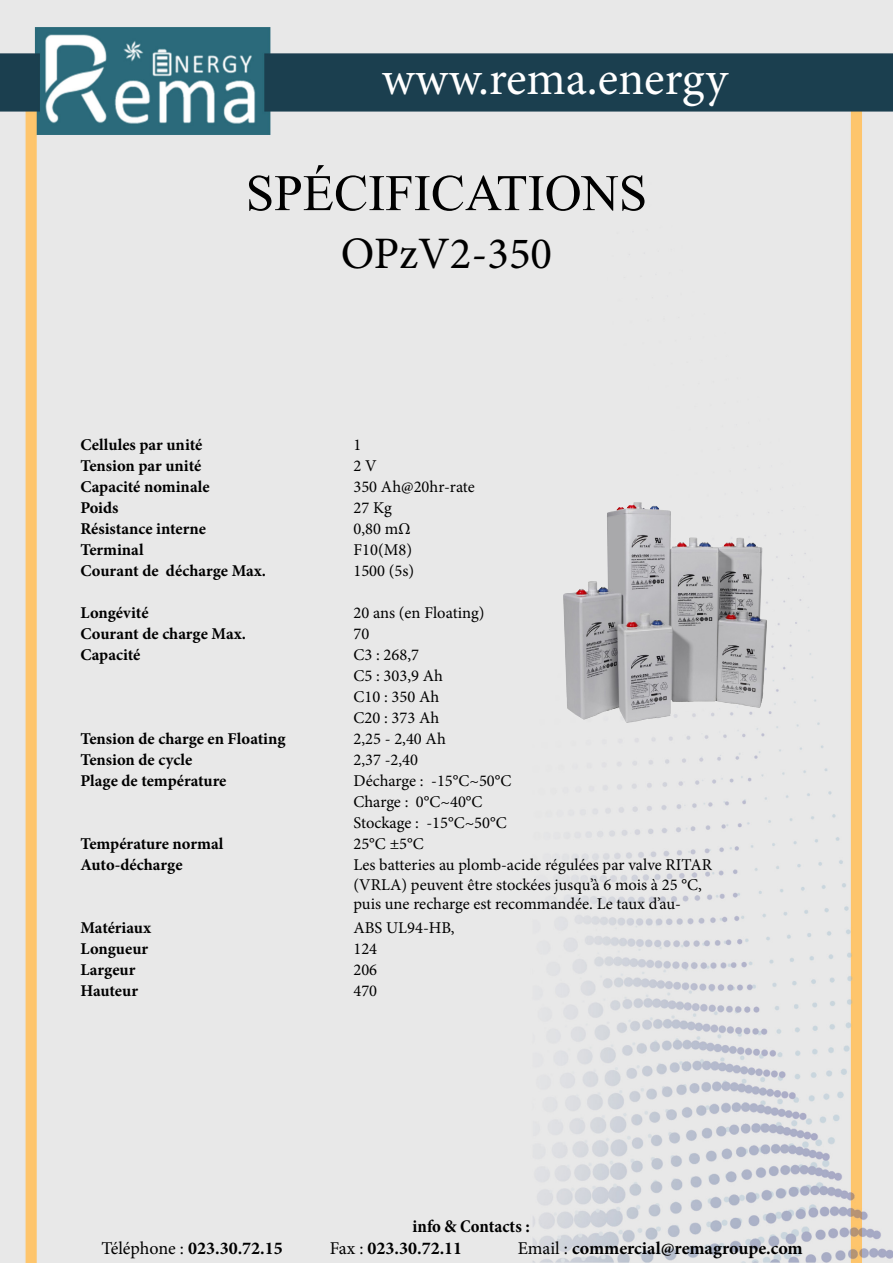
<style>
.page{position:relative;width:893px;height:1263px;background:#fff}
.page>*{position:absolute;margin:0;border:0;box-sizing:border-box;transform-origin:0 0}
.t1{font:76.5px "Microsoft Himalaya";color:#000}
.t2{font:48px "Minion Pro";color:#fff}
.t3{font:45px "Minion Pro";color:#000}
.t4{font:700 18px "Minion Pro";color:#000}
.t5{font:700 condensed 18px "Minion Pro";color:#000}
.t6{font:16.5px/19.5px "Minion Pro";color:#000}
.t7{font:700 16.5px "Minion Pro";color:#000}
.s1{font-weight:400}
</style>
<div class="page">
<img style="left:0;top:0;width:893px;height:1263px">
<img style="left:494px;top:480px;width:345px;height:256px">
<p class="t2" style="left:382px;top:47px;width:347px">www.rema.energy</p>
<p class="t1" style="left:246px;top:139px;width:403px">SPÉCIFICATIONS</p>
<p class="t3" style="left:341px;top:224px;width:213px">OPzV2-350</p>
<p class="t7" style="left:80px;top:433px;width:123px">Cellules par unité</p>
<p class="t7" style="left:80px;top:454px;width:122px">Tension par unité</p>
<p class="t7" style="left:80px;top:475px;width:131px">Capacité nominale</p>
<p class="t7" style="left:80px;top:496px;width:40px">Poids</p>
<p class="t7" style="left:80px;top:517px;width:127px">Résistance interne</p>
<p class="t7" style="left:80px;top:538px;width:65px">Terminal</p>
<p class="t7" style="left:80px;top:559px;width:187px">Courant de décharge Max.</p>
<p class="t7" style="left:80px;top:601px;width:70px">Longévité</p>
<p class="t7" style="left:80px;top:622px;width:167px">Courant de charge Max.</p>
<p class="t7" style="left:80px;top:643px;width:61px">Capacité</p>
<p class="t7" style="left:80px;top:727px;width:207px">Tension de charge en Floating</p>
<p class="t7" style="left:80px;top:748px;width:113px">Tension de cycle</p>
<p class="t7" style="left:80px;top:769px;width:148px">Plage de température</p>
<p class="t7" style="left:80px;top:832px;width:144px">Température normal</p>
<p class="t7" style="left:80px;top:853px;width:104px">Auto-décharge</p>
<p class="t7" style="left:80px;top:916px;width:72px">Matériaux</p>
<p class="t7" style="left:80px;top:937px;width:69px">Longueur</p>
<p class="t7" style="left:80px;top:958px;width:56px">Largeur</p>
<p class="t7" style="left:80px;top:979px;width:59px">Hauteur</p>
<p class="t6" style="left:353px;top:435px;width:9px">1</p>
<p class="t6" style="left:353px;top:456px;width:25px">2 V</p>
<p class="t6" style="left:353px;top:477px;width:123px">350 Ah@20hr-rate</p>
<p class="t6" style="left:353px;top:498px;width:40px">27 Kg</p>
<p class="t6" style="left:353px;top:519px;width:59px">0,80 mΩ</p>
<p class="t6" style="left:353px;top:540px;width:60px">F10(M8)</p>
<p class="t6" style="left:353px;top:561px;width:62px">1500 (5s)</p>
<p class="t6" style="left:353px;top:603px;width:133px">20 ans (en Floating)</p>
<p class="t6" style="left:353px;top:624px;width:17px">70</p>
<p class="t6" style="left:353px;top:645px;width:67px">C3 : 268,7</p>
<p class="t6" style="left:353px;top:666px;width:91px">C5 : 303,9 Ah</p>
<p class="t6" style="left:353px;top:687px;width:87px">C10 : 350 Ah</p>
<p class="t6" style="left:353px;top:708px;width:87px">C20 : 373 Ah</p>
<p class="t6" style="left:353px;top:729px;width:94px">2,25 - 2,40 Ah</p>
<p class="t6" style="left:353px;top:750px;width:66px">2,37 -2,40</p>
<p class="t6" style="left:353px;top:771px;width:160px">Décharge : -15°C~50°C</p>
<p class="t6" style="left:353px;top:792px;width:131px">Charge : 0°C~40°C</p>
<p class="t6" style="left:353px;top:813px;width:155px">Stockage : -15°C~50°C</p>
<p class="t6" style="left:353px;top:834px;width:72px">25°C ±5°C</p>
<p class="t6" style="left:353px;top:855px;width:360px">Les batteries au plomb-acide régulées par valve RITAR (VRLA) peuvent être stockées jusqu’à 6 mois à 25 °C, puis une recharge est recommandée. Le taux d’au-</p>
<p class="t6" style="left:353px;top:918px;width:103px">ABS UL94-HB,</p>
<p class="t6" style="left:353px;top:939px;width:25px">124</p>
<p class="t6" style="left:353px;top:960px;width:25px">206</p>
<p class="t6" style="left:353px;top:981px;width:25px">470</p>
<p class="t5" style="left:413px;top:1214px;width:119px">info &amp; Contacts :</p>
<p class="t4" style="left:101px;top:1235px;width:183px"><span class="s1">Téléphone :</span> 023.30.72.15</p>
<p class="t4" style="left:330px;top:1235px;width:134px"><span class="s1">Fax :</span> 023.30.72.11</p>
<p class="t4" style="left:518px;top:1235px;width:287px"><span class="s1">Email :</span> commercial@remagroupe.com</p>
</div>
